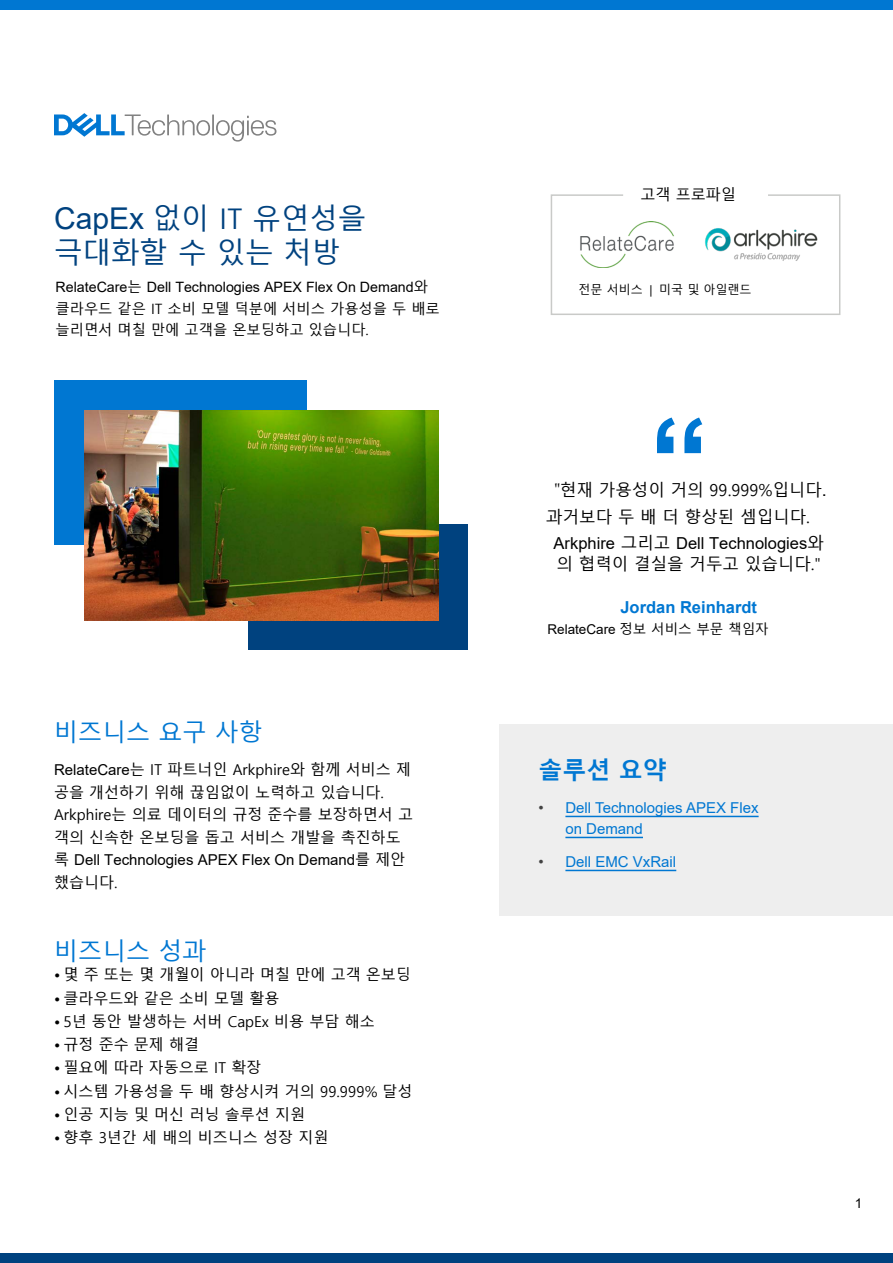
<style>
.page{position:relative;width:893px;height:1263px;background:#fff}
.page>*{position:absolute;margin:0;border:0;box-sizing:border-box;transform-origin:0 0}
.t1{font:700 120px "Arial";color:#0077d2}
.t2{font:28.5px/34.3px "Malgun Gothic";color:#00427f}
.t3{font:24px "Malgun Gothic";color:#0077d2}
.t4{font:700 24px "Malgun Gothic";color:#0077d2}
.t5{font:16.5px/21px "Arial";color:#000}
.t6{font:16.5px/27px "Malgun Gothic";color:#000}
.t7{font:700 16.5px "Arial";color:#0077d2}
.t8{font:15px/22.5px "Malgun Gothic";color:#000}
.t9{font:15px/21px "Arial";color:#0077d2}
.t10{font:14.25px/21.5px "Malgun Gothic";color:#000}
.t11{font:13.5px "Arial";color:#000}
.t12{font:12px "Malgun Gothic";color:#000}
.s1{font-family:"Arial";font-size:30px}
.s2{font-family:"Arial"}
.s3{font-family:"Minion Pro";font-size:18px}
.s4{font-family:"Arial";font-size:18px}
.s5{font-family:"Malgun Gothic"}
.s6{color:#424242}
</style>
<div class="page">
<div style="left:248px;top:524px;width:220px;height:126px;background:#00427f"></div>
<div style="left:0;top:1253px;width:893px;height:10px;background:#00427f"></div>
<div style="left:0;top:0;width:893px;height:10px;background:#0077d2"></div>
<div style="left:54px;top:380px;width:253px;height:165px;background:#0077d2"></div>
<img style="left:84px;top:410px;width:354px;height:210px">
<div style="left:499px;top:724px;width:393px;height:191px;background:#eee"></div>
<hr style="left:565px;top:816px;width:194px;height:1px;background:#0077d2">
<hr style="left:565px;top:837px;width:78px;height:1px;background:#0077d2">
<hr style="left:565px;top:870px;width:111px;height:1px;background:#0077d2">
<svg style="left:54px;top:113px;width:222px;height:29px"></svg>
<svg style="left:550px;top:194px;width:291px;height:121px"></svg>
<img style="left:704px;top:227px;width:116px;height:35px">
<img style="left:579px;top:221px;width:96px;height:47px">
<p class="t2" style="left:54px;top:202px;width:314px"><span class="s1">CapEx</span> 없이 IT 유연성을 극대화할 수 있는 처방</p>
<p class="t10" style="left:56px;top:276px;width:386px"><span class="s2">RelateCare</span>는 <span class="s2">Dell Technologies APEX Flex On Demand</span>와 클라우드 같은 IT 소비 모델 덕분에 서비스 가용성을 두 배로 늘리면서 며칠 만에 고객을 온보딩하고 있습니다.</p>
<p class="t3" style="left:54px;top:719px;width:210px">비즈니스 요구 사항</p>
<p class="t8" style="left:54px;top:759px;width:361px"><span class="s2">RelateCare</span>는 IT 파트너인 Arkphire와 함께 서비스 제 공을 개선하기 위해 끊임없이 노력하고 있습니다.<br>Arkphire는 의료 데이터의 규정 준수를 보장하면서 고 객의 신속한 온보딩을 돕고 서비스 개발을 촉진하도 록 <span class="s2">Dell Technologies APEX Flex On Demand</span>를 제안 했습니다.</p>
<p class="t3" style="left:54px;top:937px;width:154px">비즈니스 성과</p>
<p class="t8" style="left:54px;top:964px;width:358px">• 몇 주 또는 몇 개월이 아니라 며칠 만에 고객 온보딩</p>
<p class="t8" style="left:54px;top:987px;width:227px">• 클라우드와 같은 소비 모델 활용</p>
<p class="t8" style="left:54px;top:1010px;width:322px">• 5년 동안 발생하는 서버 CapEx 비용 부담 해소</p>
<p class="t8" style="left:54px;top:1034px;width:147px">• 규정 준수 문제 해결</p>
<p class="t8" style="left:54px;top:1057px;width:209px">• 필요에 따라 자동으로 IT 확장</p>
<p class="t8" style="left:54px;top:1080px;width:360px">• 시스템 가용성을 두 배 향상시켜 거의 99.999% 달성</p>
<p class="t8" style="left:54px;top:1103px;width:253px">• 인공 지능 및 머신 러닝 솔루션 지원</p>
<p class="t8" style="left:54px;top:1127px;width:276px">• 향후 3년간 세 배의 비즈니스 성장 지원</p>
<p class="t8" style="left:641px;top:184px;width:97px">고객 프로파일</p>
<p class="t12" style="left:578px;top:283px;width:175px">전문 서비스 <span class="s2">|</span> 미국 및 아일랜드</p>
<p class="t1" style="left:649px;top:377px;width:61px">“</p>
<p class="t6" style="left:546px;top:477px;width:282px;text-indent:8px"><span class="s3">"</span>현재 가용성이 거의 99.999%입니다<span class="s4">. </span>과거보다 두 배 더 향상된 셈입니다.</p>
<p class="t5" style="left:554px;top:533px;width:272px">Arkphire <span class="s5">그리고</span> Dell Technologies<span class="s5">와 의 협력이 결실을 거두고 있습니다."</span></p>
<p class="t7" style="left:620px;top:595px;width:138px">Jordan Reinhardt</p>
<p class="t11" style="left:547px;top:620px;width:223px">RelateCare <span class="s5">정보 서비스 부문 책임자</span></p>
<p class="t4" style="left:538px;top:756px;width:130px">솔루션 요약</p>
<p class="t9" style="left:565px;top:797px;width:195px;text-indent:-27px"><span class="s6">•</span> Dell Technologies APEX Flex on Demand</p>
<p class="t9" style="left:538px;top:851px;width:139px"><span class="s6">•</span> Dell EMC VxRail</p>
<p class="t11" style="left:855px;top:1194px;width:9px">1</p>
</div>
